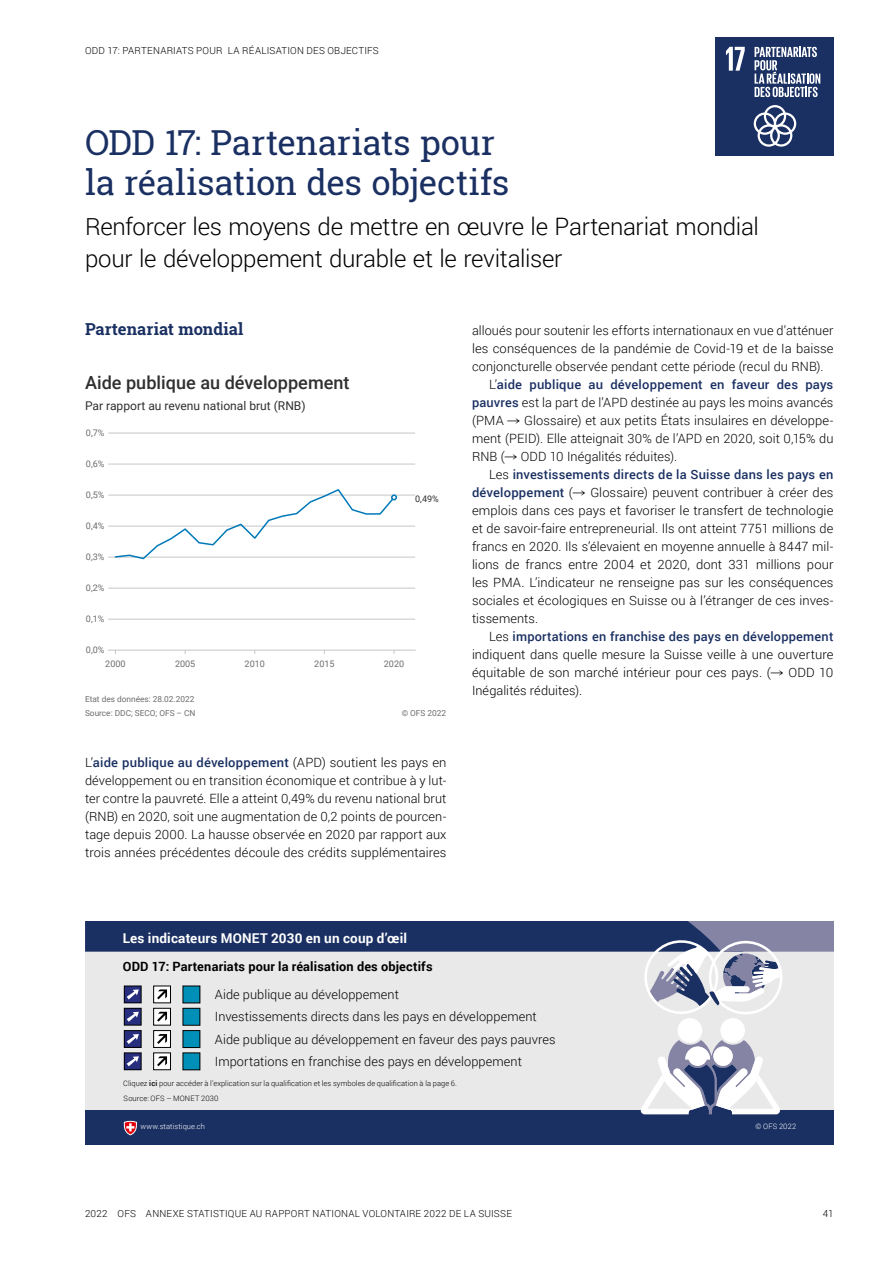
<style>
.page{position:relative;width:893px;height:1263px;background:#fff}
.page>*{position:absolute;margin:0;border:0;box-sizing:border-box;transform-origin:0 0}
.t1{font:34.5px/40.5px "Roboto Slab";letter-spacing:-.01em;color:#1a3062}
.TS_Untertitel{font:300 24px/31.5px "Roboto";letter-spacing:-.01em;color:#000}
.t2{font:500 18.15px "Roboto";color:#303030}
.Untertitel_1_farbig{font:700 16.5px "Roboto Slab";letter-spacing:.005em;color:#1a3062}
.t3{font:700 13.5px "Roboto";letter-spacing:.015em;color:#fff}
.Grundtext_Einzug_F{font:300 12.75px/18px "Roboto";letter-spacing:.005em;color:#000;text-align:justify}
.Grundtext_F{font:300 12.75px/18px "Roboto";letter-spacing:.005em;color:#000;text-align:justify}
.Grundtext_Einzug_F-2{font:500 12.75px/18px "Roboto";letter-spacing:.015em;color:#1a3062}
.t4{font:700 12.75px "Roboto";letter-spacing:.015em;color:#000}
.t5{font:12px "Roboto";color:#303030}
.t6{font:300 9.75px "Roboto";letter-spacing:.02em;color:#000}
.t7{font:9px "Roboto";color:#6d6d6d}
.t8{font:9px "Roboto";color:#303030}
.t9{font:8.25px/13.5px "Roboto";color:#6d6d6d}
.t10{font:300 7.5px "Roboto";letter-spacing:.01em;color:#000}
.t11{font:300 7.5px "Roboto";letter-spacing:.01em;color:#fff}
.s1{font-weight:500;color:#1a3062}
.s2{font-weight:300;color:#000}
.s3{font-weight:500}
</style>
<div class="page">
<div style="left:715px;top:37px;width:118px;height:118px;background:#1a3062"></div>
<svg style="left:754px;top:105px;width:42px;height:42px"></svg>
<svg style="left:726px;top:47px;width:19px;height:24px"></svg>
<svg style="left:755px;top:47px;width:65px;height:50px"></svg>
<hr style="left:108px;top:619px;width:307px;height:1px;background:#c6c6c6">
<hr style="left:108px;top:588px;width:307px;height:1px;background:#c6c6c6">
<hr style="left:108px;top:557px;width:307px;height:1px;background:#c6c6c6">
<hr style="left:108px;top:526px;width:307px;height:1px;background:#c6c6c6">
<hr style="left:108px;top:495px;width:307px;height:1px;background:#c6c6c6">
<hr style="left:108px;top:464px;width:307px;height:1px;background:#c6c6c6">
<hr style="left:108px;top:433px;width:307px;height:1px;background:#c6c6c6">
<svg style="left:114px;top:489px;width:283px;height:71px"></svg>
<hr style="left:108px;top:650px;width:307px;height:1px;background:#c6c6c6">
<div style="left:85px;top:1110px;width:748px;height:35px;background:#1a3062"></div>
<svg style="left:124px;top:1121px;width:13px;height:14px"></svg>
<svg style="left:85px;top:922px;width:748px;height:193px;background:#bec3cd"></svg>
<p class="t6" style="left:85px;top:43px;width:45px">ODD 17: Par</p>
<p class="t6" style="left:141px;top:43px;width:19px">tenaria</p>
<p class="t6" style="left:182px;top:43px;width:29px">ts pour</p>
<p class="t6" style="left:228px;top:43px;width:34px">la réalisa</p>
<p class="t6" style="left:281px;top:43px;width:12px">tion</p>
<p class="t6" style="left:307px;top:43px;width:64px">des objectifs</p>
<h1 class="t1" style="left:85px;top:122px;width:426px">ODD 17: Partenariats pour la réalisation des objectifs</h1>
<h1 class="TS_Untertitel" style="left:85px;top:210px;width:675px">Renforcer les moyens de mettre en œuvre le Partenariat mondial pour le développement durable et le revitaliser</h1>
<h3 class="Untertitel_1_farbig" style="left:85px;top:318px;width:160px">Partenariat mondial</h3>
<p class="t2" style="left:85px;top:370px;width:266px">Aide publique au développement</p>
<p class="t5" style="left:85px;top:398px;width:222px">Par rapport au revenu national brut (RNB)</p>
<p class="t7" style="left:86px;top:427px;width:20px">0,7%</p>
<p class="t7" style="left:86px;top:458px;width:20px">0,6%</p>
<p class="t7" style="left:86px;top:489px;width:20px">0,5%</p>
<p class="t7" style="left:86px;top:520px;width:20px">0,4%</p>
<p class="t7" style="left:86px;top:551px;width:20px">0,3%</p>
<p class="t7" style="left:86px;top:582px;width:20px">0,2%</p>
<p class="t7" style="left:86px;top:613px;width:20px">0,1%</p>
<p class="t7" style="left:86px;top:644px;width:20px">0,0%</p>
<p class="t7" style="left:105px;top:657px;width:22px">2000</p>
<p class="t7" style="left:175px;top:657px;width:22px">2005</p>
<p class="t7" style="left:245px;top:657px;width:22px">2010</p>
<p class="t7" style="left:314px;top:657px;width:22px">2015</p>
<p class="t7" style="left:384px;top:657px;width:22px">2020</p>
<p class="t8" style="left:415px;top:492px;width:25px">0,49%</p>
<p class="t9" style="left:85px;top:692px;width:112px">Etat des données: 28.02.2022<br>Source: DDC; SECO; OFS – CN</p>
<p class="t9" style="left:402px;top:706px;width:46px">© OFS 2022</p>
<p class="Grundtext_F" style="left:85px;top:753px;width:363px">L’<span class="s1">aide publique au développement</span> (APD) soutient les pays en développement ou en transition économique et contribue à y lut&shy;ter contre la pauvreté. Elle a atteint 0,49% du revenu national brut (RNB) en 2020, soit une augmentation de 0,2 points de pourcen&shy;tage depuis 2000. La hausse observée en 2020 par rapport aux trois années précédentes découle des crédits supplémentaires</p>
<p class="Grundtext_F" style="left:472px;top:321px;width:363px">alloués pour soutenir les efforts internationaux en vue d’atténuer les conséquences de la pandémie de Covid-19 et de Ia baisse conjoncturelle observée pendant cette période (recul du RNB).</p>
<p class="Grundtext_Einzug_F" style="left:472px;top:375px;width:363px;text-indent:17px">L’<span class="s1">aide publique au développement en faveur des pays pauvres</span> est la part de l’APD destinée au pays les moins avancés (PMA</p>
<p class="Grundtext_Einzug_F" style="left:472px;top:411px;width:363px;text-indent:52px">Glossaire) et aux petits États insulaires en développe&shy;ment (PEID). Elle atteignait 30% de l’APD en 2020, soit 0,15% du RNB (</p>
<p class="Grundtext_Einzug_F" style="left:521px;top:447px;width:158px">ODD 10 Inégalités réduites).</p>
<p class="Grundtext_Einzug_F-2" style="left:472px;top:465px;width:363px;text-indent:17px"><span class="s2">Les</span> investissements directs de la Suisse dans les pays en développement <span class="s2">(</span></p>
<p class="Grundtext_Einzug_F" style="left:472px;top:483px;width:363px;text-indent:118px">Glossaire) peuvent contribuer à créer des emplois dans ces pays et favoriser le transfert de technologie et de savoir-faire entrepreneurial. Ils ont atteint 7751 millions de francs en 2020. Ils s’élevaient en moyenne annuelle à 8447 mil&shy;lions de francs entre 2004 et 2020, dont 331 millions pour les PMA. L’indicateur ne renseigne pas sur les conséquences sociales et écologiques en Suisse ou à l’étranger de ces inves&shy;tissements.</p>
<p class="Grundtext_Einzug_F" style="left:472px;top:627px;width:363px;text-indent:17px">Les <span class="s1">importations en franchise des pays en développement </span>indiquent dans quelle mesure la Suisse veille à une ouverture équitable de son marché intérieur pour ces pays. (</p>
<p class="Grundtext_Einzug_F" style="left:788px;top:663px;width:46px">ODD 10</p>
<p class="Grundtext_Einzug_F" style="left:472px;top:681px;width:112px">Inégalités réduites).</p>
<p class="t3" style="left:123px;top:928px;width:286px">Les indicateurs MONET 2030 en un coup d’œil</p>
<p class="t4" style="left:123px;top:957px;width:311px">ODD 17: Partenariats pour la réalisation des objectifs</p>
<p class="Grundtext_Einzug_F" style="left:215px;top:983px;width:342px;line-height:22.4px;text-align:left">Aide publique au développement<br>Investissements directs dans les pays en développement Aide publique au développement en faveur des pays pauvres Importations en franchise des pays en développement</p>
<p class="t10" style="left:123px;top:1078px;width:335px">Cliquez <span class="s3">ici</span> pour accéder à l’explication sur la qualification et les symboles de qualification à la page 6.</p>
<p class="t10" style="left:124px;top:1093px;width:96px">Source: OFS – MONET 2030</p>
<p class="t11" style="left:141px;top:1121px;width:66px">www.statistique.ch</p>
<p class="t11" style="left:756px;top:1121px;width:42px">© OFS 2022</p>
<p class="t6" style="left:85px;top:1207px;width:428px">2022 OFS ANNEXE STATISTIQUE AU RAPPORT NATIONAL VOLONTAIRE 2022 DE LA SUISSE</p>
<p class="t6" style="left:823px;top:1207px;width:12px">41</p>
</div>
